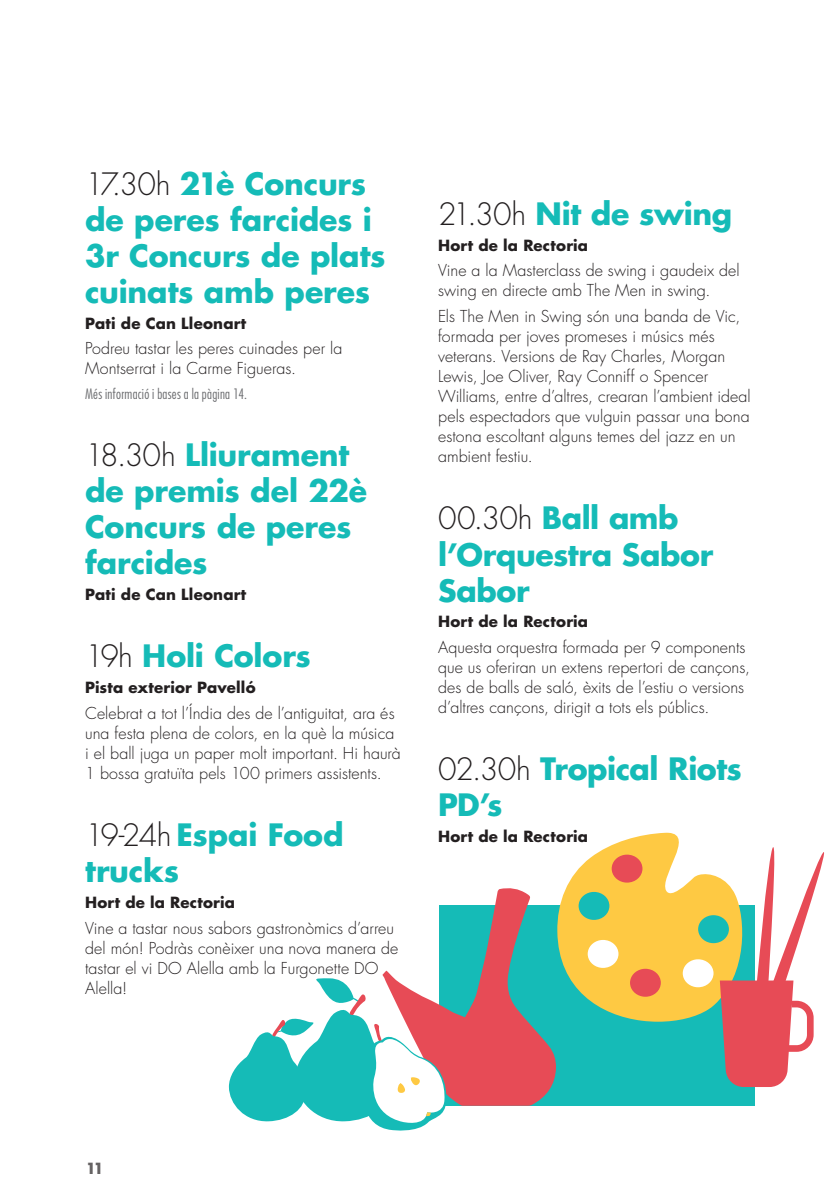
<style>
.page{position:relative;width:840px;height:1191px;background:#fff}
.page>*{position:absolute;margin:0;border:0;box-sizing:border-box;transform-origin:0 0}
.t1{font:700 30px/36px "Futura Std";letter-spacing:-.01em;color:#15bbb7}
.t2{font:300 16px/20px "Futura Std";letter-spacing:.005em;color:#231f20}
.t3{font:700 15px "Futura Std";letter-spacing:.015em;color:#231f20}
.t4{font:300 condensed 14px "Futura Std";letter-spacing:.02em;color:#6c6d70}
.s1{font-weight:300;color:#231f20}
</style>
<div class="page">
<svg style="left:229px;top:832px;width:595px;height:299px"></svg>
<h1 class="t1" style="left:85px;top:165px;width:302px"><span class="s1">17.30h</span> 21è Concurs de peres farcides i<br>3r Concurs de plats cuinats amb peres</h1>
<p class="t3" style="left:85px;top:313px;width:163px">Pati de Can Lleonart</p>
<p class="t2" style="left:85px;top:339px;width:259px">Podreu tastar les peres cuinades per la<br>Montserrat i la Carme Figueras.</p>
<p class="t4" style="left:85px;top:385px;width:163px">Més informació i bases a la pàgina 14.</p>
<h1 class="t1" style="left:85px;top:437px;width:283px"><span class="s1">18.30h</span> Lliurament de premis del 22è<br>Concurs de peres farcides</h1>
<p class="t3" style="left:85px;top:584px;width:163px">Pati de Can Lleonart</p>
<h1 class="t1" style="left:85px;top:638px;width:227px"><span class="s1">19h</span> Holi Colors</h1>
<p class="t3" style="left:85px;top:677px;width:172px">Pista exterior Pavelló</p>
<p class="t2" style="left:85px;top:703px;width:317px">Celebrat a tot l’Índia des de l’antiguitat, ara és una festa plena de colors, en la què la música i el ball juga un paper molt important. Hi haurà 1 bossa gratuïta pels 100 primers assistents.</p>
<h1 class="t1" style="left:85px;top:816px;width:260px"><span class="s1">19-24h</span> Espai Food trucks</h1>
<p class="t3" style="left:85px;top:892px;width:151px">Hort de la Rectoria</p>
<p class="t2" style="left:85px;top:918px;width:314px">Vine a tastar nous sabors gastronòmics d’arreu del món! Podràs conèixer una nova manera de tastar el vi DO Alella amb la Furgonette DO Alella!</p>
<h1 class="t1" style="left:438px;top:195px;width:295px"><span class="s1">21.30h</span> Nit de swing</h1>
<p class="t3" style="left:438px;top:235px;width:151px">Hort de la Rectoria</p>
<p class="t2" style="left:438px;top:261px;width:303px">Vine a la Masterclass de swing i gaudeix del swing en directe amb The Men in swing.</p>
<p class="t2" style="left:438px;top:307px;width:314px">Els The Men in Swing són una banda de Vic, formada per joves promeses i músics més veterans. Versions de Ray Charles, Morgan Lewis, Joe Oliver, Ray Conniff o Spencer Williams, entre d’altres, crearan l’ambient ideal pels espectadors que vulguin passar una bona estona escoltant alguns temes del jazz en un ambient festiu.</p>
<h1 class="t1" style="left:438px;top:500px;width:276px"><span class="s1">00.30h</span> Ball amb l’Orquestra Sabor<br>Sabor</h1>
<p class="t3" style="left:438px;top:611px;width:151px">Hort de la Rectoria</p>
<p class="t2" style="left:438px;top:637px;width:313px">Aquesta orquestra formada per 9 components que us oferiran un extens repertori de cançons, des de balls de saló, èxits de l’estiu o versions d’altres cançons, dirigit a tots els públics.</p>
<h1 class="t1" style="left:438px;top:750px;width:305px"><span class="s1">02.30h</span> Tropical Riots<br>PD’s</h1>
<p class="t3" style="left:438px;top:826px;width:151px">Hort de la Rectoria</p>
<p class="t3" style="left:85px;top:1158px;width:20px">11</p>
</div>
